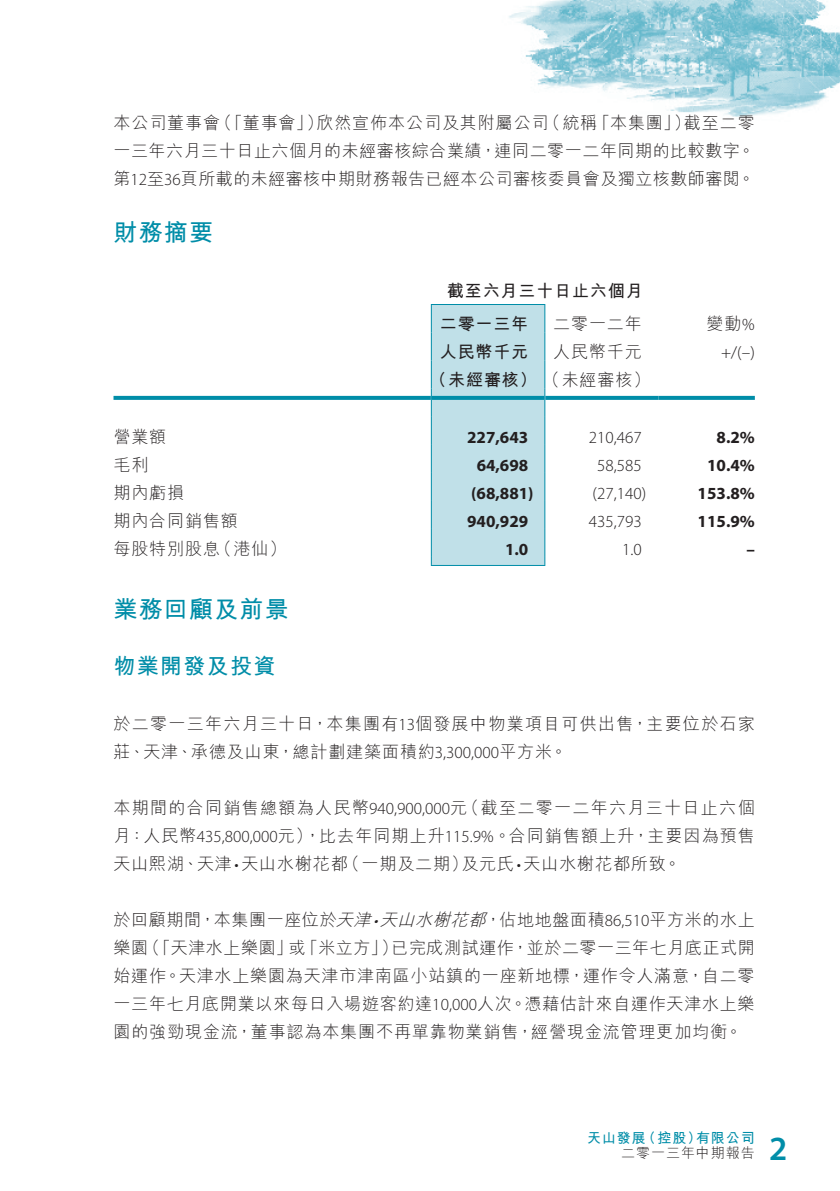
<style>
.page{position:relative;width:840px;height:1191px;background:#fff}
.page>*{position:absolute;margin:0;border:0;box-sizing:border-box;transform-origin:0 0}
.t1{font:600 34px "Myriad Pro";color:#008da8}
.Heading_1{font:700 24px "M Hei HK";letter-spacing:.05em;color:#008da8}
.Heading_2{font:700 22px "M Hei HK";letter-spacing:.06em;color:#008da8}
.Body_Text{font:300 17px/28px "M Hei HK";letter-spacing:.05em;color:#231f20}
.Body_Text-2{font:300 17px/28px "M Hei HK";letter-spacing:.03em;color:#231f20}
.Body_Text-3{font:300 17px/28px "M Hei HK";letter-spacing:.075em;color:#231f20}
.Body_Text-4{font:700 17px "Myriad Pro";color:#231f20}
.Body_Text-5{font:300 17px "M Hei HK";letter-spacing:.08em;color:#231f20}
.Body_Text-6{font:300 17px "Myriad Pro";color:#231f20}
.Body_Text-7{font:700 17px "M Hei HK";letter-spacing:.05em;color:#231f20}
.Body_Text-8{font:italic 300 17px "Myriad Pro";color:#231f20}
.t2{font:700 14px "M Hei HK";letter-spacing:.065em;color:#008da8}
.t3{font:300 14px "M Hei HK";letter-spacing:.065em;color:#231f20}
.s1{font-family:"Myriad Pro"}
.s2{font-weight:300}
.s3{font-style:italic}
</style>
<div class="page">
<img style="left:509px;top:0;width:330px;height:117px">
<div style="left:430px;top:304px;width:115px;height:261px;background:#c0e0e8"></div>
<hr style="left:430px;top:565px;width:115px;height:1px;background:#008da8">
<svg style="left:113px;top:396px;width:317px;height:4px"></svg>
<svg style="left:431px;top:396px;width:113px;height:4px"></svg>
<svg style="left:545px;top:396px;width:113px;height:4px"></svg>
<svg style="left:658px;top:396px;width:96px;height:4px"></svg>
<p class="Body_Text" style="left:215px;top:108px;width:110px">（「董事會」）</p>
<p class="Body_Text" style="left:543px;top:108px;width:55px">（統稱</p>
<p class="Body_Text" style="left:592px;top:108px;width:99px">「本集團」）</p>
<p class="Body_Text" style="left:316px;top:108px;width:233px">欣然宣佈本公司及其附屬公司</p>
<p class="Body_Text-2" style="left:113px;top:108px;width:642px">本公司董事會<br>一三年六月三十日止六個月的未經審核綜合業績，連同二零一二年同期的比較數字。第<span class="s1">12</span>至<span class="s1">36</span>頁所載的未經審核中期財務報告已經本公司審核委員會及獨立核數師審閱。</p>
<p class="Heading_1" style="left:113px;top:214px;width:101px">財務摘要</p>
<p class="Body_Text-7" style="left:446px;top:278px;width:197px">截至六月三十日止六個月</p>
<p class="Body_Text" style="left:706px;top:310px;width:50px">變動<span class="s1">%</span></p>
<p class="Body_Text" style="left:683px;top:108px;width:72px">截至二零</p>
<p class="Body_Text" style="left:553px;top:310px;width:90px">二零一二年</p>
<p class="Body_Text-7" style="left:439px;top:312px;width:90px">二零一三年</p>
<p class="Body_Text" style="left:553px;top:338px;width:90px">人民幣千元</p>
<p class="Body_Text-7" style="left:439px;top:340px;width:90px">人民幣千元</p>
<p class="Body_Text-7" style="left:429px;top:368px;width:222px">（未經審核）<span class="s2">（未經審核(</span></p>
<p class="Body_Text-6" style="left:720px;top:342px;width:35px">+ / (–)</p>
<p class="Body_Text" style="left:113px;top:422px;width:54px">營業額</p>
<p class="Body_Text-4" style="left:467px;top:426px;width:63px">227,643</p>
<p class="Body_Text-6" style="left:588px;top:427px;width:54px">210,467</p>
<p class="Body_Text-4" style="left:716px;top:426px;width:40px">8.2%</p>
<p class="Body_Text" style="left:113px;top:450px;width:36px">毛利</p>
<p class="Body_Text-4" style="left:476px;top:454px;width:53px">64,698</p>
<p class="Body_Text-6" style="left:597px;top:455px;width:46px">58,585</p>
<p class="Body_Text-4" style="left:706px;top:454px;width:49px">10.4%</p>
<p class="Body_Text" style="left:113px;top:478px;width:72px">期內虧損</p>
<p class="Body_Text-4" style="left:471px;top:482px;width:64px">)68,881(</p>
<p class="Body_Text-6" style="left:592px;top:483px;width:55px">)27,140(</p>
<p class="Body_Text-4" style="left:697px;top:482px;width:59px">153.8%</p>
<p class="Body_Text" style="left:113px;top:506px;width:126px">期內合同銷售額</p>
<p class="Body_Text-4" style="left:467px;top:510px;width:63px">940,929</p>
<p class="Body_Text-6" style="left:588px;top:511px;width:54px">435,793</p>
<p class="Body_Text-4" style="left:697px;top:510px;width:59px">115.9%</p>
<p class="Body_Text" style="left:215px;top:534px;width:73px">（港仙(</p>
<p class="Body_Text" style="left:113px;top:534px;width:108px">每股特別股息</p>
<p class="Body_Text-4" style="left:504px;top:538px;width:25px">1.0</p>
<p class="Body_Text-6" style="left:622px;top:539px;width:21px">1.0</p>
<p class="Body_Text-4" style="left:746px;top:538px;width:10px">–</p>
<p class="Heading_1" style="left:113px;top:591px;width:177px">業務回顧及前景</p>
<p class="Heading_2" style="left:113px;top:649px;width:163px">物業開發及投資</p>
<p class="Body_Text-3" style="left:113px;top:709px;width:642px">於二零一三年六月三十日，本集團有<span class="s1">13</span>個發展中物業項目可供出售，主要位於石家莊、天津、承德及山東，總計劃建築面積約<span class="s1">3,300,000</span>平方米。</p>
<p class="Body_Text-5" style="left:462px;top:799px;width:294px">（截至二零一二年六月三十日止六個</p>
<p class="Body_Text-5" style="left:113px;top:799px;width:355px">本期間的合同銷售總額為人民幣<span class="s1">940,900,000</span>元</p>
<p class="Body_Text" style="left:113px;top:821px;width:642px">月：人民幣<span class="s1">435,800,000</span>元，）比去年同期上升<span class="s1">115.9%</span>。合同銷售額上升，主要因為預售</p>
<p class="Body_Text" style="left:461px;top:849px;width:221px">及元氏<span class="s1">•</span>天山水榭花都所致。</p>
<p class="Body_Text" style="left:113px;top:849px;width:236px">天山熙湖、天津<span class="s1">•</span>天山水榭花都</p>
<p class="Body_Text" style="left:342px;top:849px;width:127px">（一期及二期）</p>
<p class="Body_Text" style="left:113px;top:905px;width:377px">於回顧期間，本集團一座位於<span class="s3">天津天山水榭花都</span></p>
<p class="Body_Text" style="left:484px;top:905px;width:271px">，佔地地盤面積<span class="s1">86,510</span>平方米的水上</p>
<p class="Body_Text-8" style="left:373px;top:910px;width:11px">•</p>
<p class="Body_Text" style="left:143px;top:933px;width:151px">（「天津水上樂園」</p>
<p class="Body_Text" style="left:301px;top:933px;width:98px">「米立方」）</p>
<p class="Body_Text" style="left:391px;top:933px;width:364px">已完成測試運作，並於二零一三年七月底正式開</p>
<p class="Body_Text" style="left:113px;top:933px;width:642px">樂園<br>始運作。天津水上樂園為天津市津南區小站鎮的一座新地標，運作令人滿意，自二零一三年七月底開業以來每日入場遊客約達<span class="s1">10,000</span>人次。憑藉估計來自運作天津水上樂園的強勁現金流，董事認為本集團不再單靠物業銷售，經營現金流管理更加均衡。</p>
<p class="Body_Text" style="left:288px;top:933px;width:18px">或</p>
<p class="t2" style="left:641px;top:1127px;width:61px">（控股）</p>
<p class="t2" style="left:695px;top:1127px;width:60px">有限公司</p>
<p class="t2" style="left:586px;top:1127px;width:60px">天山發展</p>
<p class="t1" style="left:768px;top:1127px;width:20px">2</p>
<p class="t3" style="left:621px;top:1145px;width:135px">二零一三年中期報告</p>
</div>
